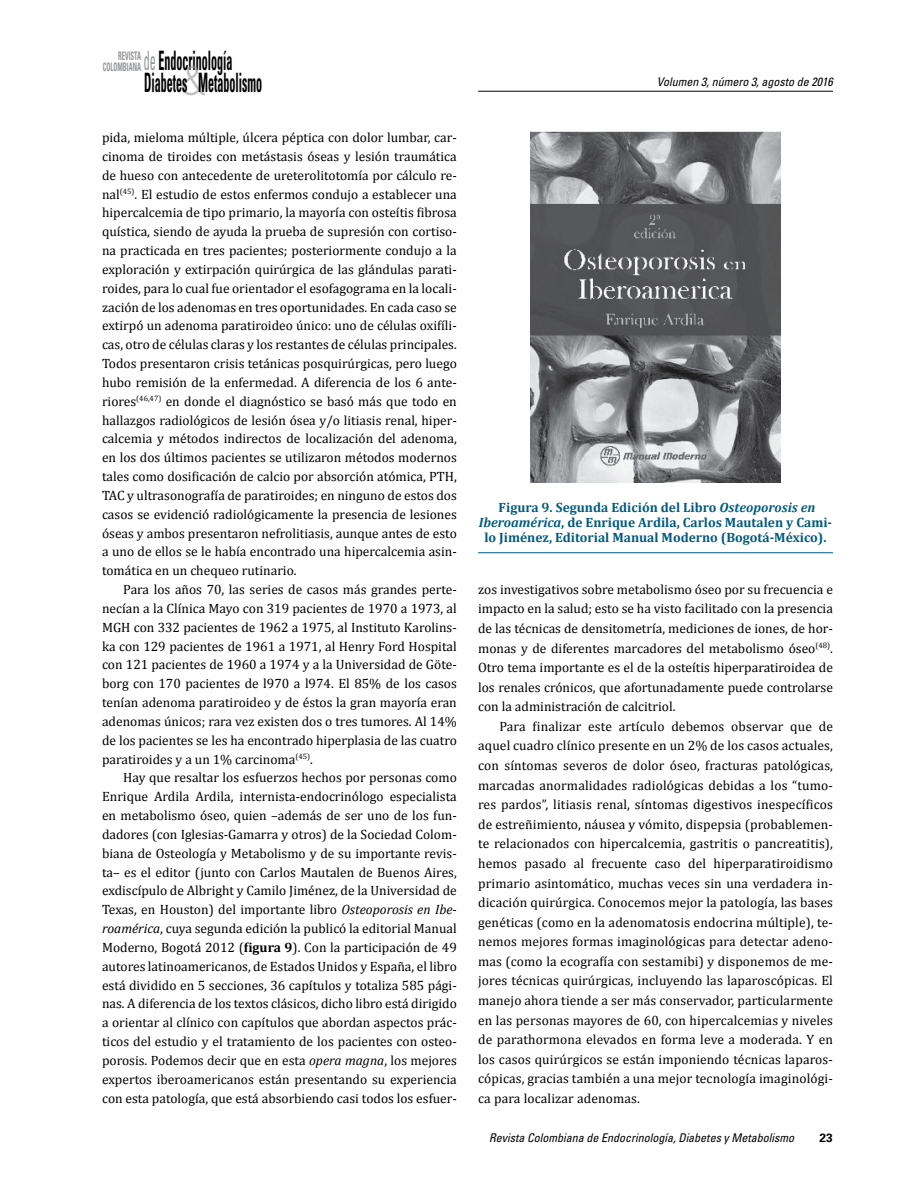
<style>
.page{position:relative;width:918px;height:1188px;background:#fff}
.page>*{position:absolute;margin:0;border:0;box-sizing:border-box;transform-origin:0 0}
.t1{font:700 condensed 26.7px/21.5px "Univers";color:#000;scale:.45 1}
.t2{font:13.5px/18.9px "Cambria";color:#000;text-align:justify}
.t3{font:700 13.5px/15px "Cambria";color:#005b7f;text-align:center}
.t4{font:italic condensed 12px "Univers";color:#000}
.t5{font:700 12px "Univers";color:#000}
.t6{font:700 condensed 11.7px/10.5px "Univers";color:#939598;text-align:right;scale:.56 1}
.s1{font-weight:400;color:#939598}
.s2{font-family:"Akzidenz Grotesk BE";font-weight:300;font-stretch:normal;font-size:40.65px;color:#939598}
.s3{font-style:italic}
.s4{font-weight:700}
</style>
<div class="page">
<hr style="left:478px;top:91px;width:355px;height:1px;background:#000">
<img style="left:531px;top:132px;width:250px;height:351px">
<hr style="left:478px;top:552px;width:355px;height:1px;background:#005b7f">
<p class="t6" style="left:103px;top:51px;width:70px">Revista colombiana</p>
<h1 class="t1" style="left:144px;top:50px;width:265px"><span class="s1">de</span> Endocrinología<br>Diabetes<span class="s2">&amp;</span>Metabolismo</h1>
<p class="t2" style="left:102px;top:128px;width:356px">pida, mieloma múltiple, úlcera péptica con dolor lumbar, car&shy;cinoma de tiroides con metástasis óseas y lesión traumática de hueso con antecedente de ureterolitotomía por cálculo re&shy;nal<sup>(45)</sup>. El estudio de estos enfermos condujo a establecer una hipercalcemia de tipo primario, la mayoría con osteítis fibrosa quística, siendo de ayuda la prueba de supresión con cortiso&shy;na practicada en tres pacientes; posteriormente condujo a la exploración y extirpación quirúrgica de las glándulas parati&shy;roides, para lo cual fue orientador el esofagograma en la locali&shy;zación de los adenomas en tres oportunidades. En cada caso se extirpó un adenoma paratiroideo único: uno de células oxifíli&shy;cas, otro de células claras y los restantes de células principales.<br>Todos presentaron crisis tetánicas posquirúrgicas, pero luego hubo remisión de la enfermedad. A diferencia de los 6 ante&shy;riores<sup>(46,47)</sup> en donde el diagnóstico se basó más que todo en hallazgos radiológicos de lesión ósea y/o litiasis renal, hiper&shy;calcemia y métodos indirectos de localización del adenoma, en los dos últimos pacientes se utilizaron métodos modernos tales como dosificación de calcio por absorción atómica, PTH, TAC y ultrasonografía de paratiroides; en ninguno de estos dos casos se evidenció radiológicamente la presencia de lesiones óseas y ambos presentaron nefrolitiasis, aunque antes de esto a uno de ellos se le había encontrado una hipercalcemia asin&shy;tomática en un chequeo rutinario.</p>
<p class="t2" style="left:102px;top:580px;width:356px;text-indent:21px">Para los años 70, las series de casos más grandes perte&shy;necían a la Clínica Mayo con 319 pacientes de 1970 a 1973, al MGH con 332 pacientes de 1962 a 1975, al Instituto Karolins&shy;ka con 129 pacientes de 1961 a 1971, al Henry Ford Hospital con 121 pacientes de 1960 a 1974 y a la Universidad de Göte&shy;borg con 170 pacientes de l970 a l974. El 85% de los casos tenían adenoma paratiroideo y de éstos la gran mayoría eran adenomas únicos; rara vez existen dos o tres tumores. Al 14% de los pacientes se les ha encontrado hiperplasia de las cuatro paratiroides y a un 1% carcinoma<sup>(45)</sup>.</p>
<p class="t2" style="left:102px;top:768px;width:356px;text-indent:21px">Hay que resaltar los esfuerzos hechos por personas como Enrique Ardila Ardila, internista-endocrinólogo especialista en metabolismo óseo, quien –además de ser uno de los fun&shy;dadores (con Iglesias-Gamarra y otros) de la Sociedad Colom&shy;biana de Osteología y Metabolismo y de su importante revis&shy;ta– es el editor (junto con Carlos Mautalen de Buenos Aires, exdiscípulo de Albright y Camilo Jiménez, de la Universidad de Texas, en Houston) del importante libro <span class="s3">Osteoporosis en Ibe&shy;roamérica</span>, cuya segunda edición la publicó la editorial Manual Moderno, Bogotá 2012 (<span class="s4">figura 9</span>). Con la participación de 49 autores latinoamericanos, de Estados Unidos y España, el libro está dividido en 5 secciones, 36 capítulos y totaliza 585 pági&shy;nas. A diferencia de los textos clásicos, dicho libro está dirigido a orientar al clínico con capítulos que abordan aspectos prác&shy;ticos del estudio y el tratamiento de los pacientes con osteo&shy;porosis. Podemos decir que en esta <span class="s3">opera magna</span>, los mejores expertos iberoamericanos están presentando su experiencia con esta patología, que está absorbiendo casi todos los esfuer-</p>
<p class="t4" style="left:657px;top:74px;width:178px">Volumen 3, número 3, agosto de 2016</p>
<p class="t3" style="left:479px;top:499px;width:355px">Figura 9. Segunda Edición del Libro <span class="s3">Osteoporosis en<br>Iberoamérica</span>, de Enrique Ardila, Carlos Mautalen y Cami&shy;lo Jiménez, Editorial Manual Moderno (Bogotá-México).</p>
<p class="t2" style="left:478px;top:579px;width:356px;line-height:19.6px">zos investigativos sobre metabolismo óseo por su frecuencia e impacto en la salud; esto se ha visto facilitado con la presencia de las técnicas de densitometría, mediciones de iones, de hor&shy;monas y de diferentes marcadores del metabolismo óseo<sup>(48)</sup>.<br>Otro tema importante es el de la osteítis hiperparatiroidea de los renales crónicos, que afortunadamente puede controlarse con la administración de calcitriol.</p>
<p class="t2" style="left:478px;top:716px;width:356px;line-height:19.6px;text-indent:21px">Para finalizar este artículo debemos observar que de aquel cuadro clínico presente en un 2% de los casos actuales, con síntomas severos de dolor óseo, fracturas patológicas, marcadas anormalidades radiológicas debidas a los “tumo&shy;res pardos”, litiasis renal, síntomas digestivos inespecíficos de estreñimiento, náusea y vómito, dispepsia (probablemen&shy;te relacionados con hipercalcemia, gastritis o pancreatitis), hemos pasado al frecuente caso del hiperparatiroidismo primario asintomático, muchas veces sin una verdadera in&shy;dicación quirúrgica. Conocemos mejor la patología, las bases genéticas (como en la adenomatosis endocrina múltiple), te&shy;nemos mejores formas imaginológicas para detectar adeno&shy;mas (como la ecografía con sestamibi) y disponemos de me&shy;jores técnicas quirúrgicas, incluyendo las laparoscópicas. El manejo ahora tiende a ser más conservador, particularmente en las personas mayores de 60, con hipercalcemias y niveles de parathormona elevados en forma leve a moderada. Y en los casos quirúrgicos se están imponiendo técnicas laparos&shy;cópicas, gracias también a una mejor tecnología imaginológi&shy;ca para localizar adenomas.</p>
<p class="t4" style="left:489px;top:1130px;width:307px">Revista Colombiana de Endocrinología, Diabetes y Metabolismo</p>
<p class="t5" style="left:820px;top:1130px;width:15px">23</p>
</div>
